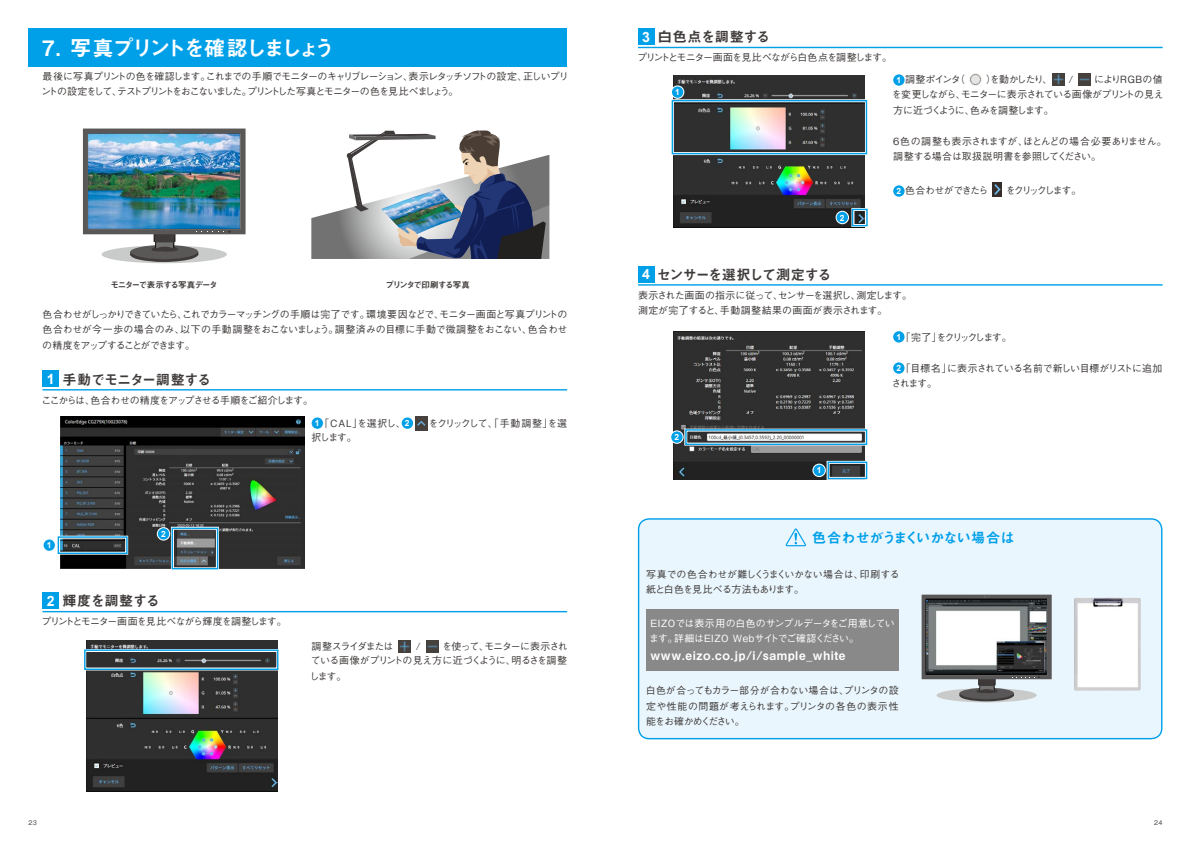
<style>
.page{position:relative;width:1191px;height:842px;background:#fff}
.page>*{position:absolute;margin:0;border:0;box-sizing:border-box;transform-origin:0 0}
.t1{font:21.3px "Midashi Go Pr 6 N MB31";letter-spacing:-.115em;color:#fff}
.t2{font:14.2px "Midashi Go Pr 6 N MB31";letter-spacing:-.045em;color:#3e3a39}
.t3{font:14.2px "Midashi Go Pr 6 N MB31";letter-spacing:-.015em;color:#00a0e9}
.t4{font:14.2px "Midashi Go Pr 6 N MB31";letter-spacing:-.065em;color:#3e3a39}
.t5{font:14.2px "Midashi Go Pr 6 N MB31";letter-spacing:-.015em;color:#3e3a39}
.t6{font:700 14.2px "Arial";color:#fff}
.t7{font:12px "Midashi Go Pr 6 N MB31";letter-spacing:.05em;color:#fff}
.t8{font:500 9.9px/15.6px "Gothic BBB Pr 6 N";letter-spacing:-.08em;color:#3e3a39;text-align:justify}
.t9{font:500 9.9px/15.6px "Gothic BBB Pr 6 N";letter-spacing:-.105em;color:#3e3a39}
.t10{font:500 9.9px/15.6px "Gothic BBB Pr 6 N";letter-spacing:-.055em;color:#3e3a39}
.t11{font:500 9.9px/15.6px "Gothic BBB Pr 6 N";letter-spacing:-.015em;color:#3e3a39}
.t12{font:500 9.9px/15.6px "Gothic BBB Pr 6 N";letter-spacing:-.015em;color:#fff}
.t13{font:500 9.9px/15.6px "Gothic BBB Pr 6 N";letter-spacing:-.04em;color:#3e3a39}
.t14{font:500 9.9px "Gothic BBB Pr 6 N";letter-spacing:-.1em;color:#3e3a39}
.t15{font:500 9.9px "Gothic BBB Pr 6 N";letter-spacing:-.12em;color:#3e3a39}
.t16{font:500 9.9px "Gothic BBB Pr 6 N";letter-spacing:-.135em;color:#3e3a39}
.t17{font:500 9.9px "Gothic BBB Pr 6 N";letter-spacing:-.19em;color:#3e3a39}
.t18{font:500 9.9px "Gothic BBB Pr 6 N";letter-spacing:-.06em;color:#3e3a39}
.t19{font:500 9.9px "Gothic BBB Pr 6 N";letter-spacing:-.195em;color:#3e3a39}
.t20{font:8.5px "Midashi Go Pr 6 N MB31";letter-spacing:-.115em;color:#3e3a39}
.t21{font:700 8.5px "Arial";color:#fff}
.t22{font:500 6.4px "Gothic BBB Pr 6 N";color:#3e3a39}
.s1{font-family:"Arial";font-weight:700;font-size:8.5px;color:#fff}
</style>
<div class="page">
<div style="left:638px;top:519px;width:523px;height:220px;background:#eaf6fd;border-radius:11px"></div>
<div style="left:638px;top:518px;width:524px;height:221px;border:1px solid #00a0e9;border-radius:11px"></div>
<svg style="left:785px;top:528px;width:21px;height:18px"></svg>
<div style="left:646px;top:609px;width:252px;height:61px;background:#898989"></div>
<img style="left:1074px;top:598px;width:66px;height:93px">
<svg style="left:936px;top:688px;width:100px;height:14px"></svg>
<div style="left:921px;top:595px;width:130px;height:84px;background:#595757"></div>
<svg style="left:925px;top:596px;width:122px;height:105px"></svg>
<img style="left:925px;top:599px;width:122px;height:74px">
<div style="left:28px;top:28px;width:539px;height:39px;background:#00a0e9"></div>
<div style="left:83px;top:129px;width:162px;height:105px;background:#5a5757"></div>
<svg style="left:88px;top:130px;width:152px;height:132px"></svg>
<img style="left:88px;top:134px;width:152px;height:95px">
<svg style="left:311px;top:130px;width:238px;height:129px"></svg>
<hr style="left:43px;top:389px;width:524px;height:1px;background:#00a0e9">
<div style="left:312px;top:417px;width:11px;height:12px;background:#00a0e9;border-radius:50%"></div>
<div style="left:402px;top:417px;width:11px;height:12px;background:#00a0e9;border-radius:50%"></div>
<img style="left:416px;top:417px;width:11px;height:14px">
<hr style="left:43px;top:611px;width:524px;height:1px;background:#00a0e9">
<svg style="left:398px;top:640px;width:12px;height:12px"></svg>
<svg style="left:426px;top:640px;width:12px;height:12px"></svg>
<img style="left:60px;top:417px;width:244px;height:152px">
<div style="left:172px;top:528px;width:46px;height:41px;border:1px solid #00a0e9"></div>
<img style="left:87px;top:640px;width:190px;height:151px">
<div style="left:83px;top:649px;width:196px;height:21px;border:3px solid #fff"></div>
<div style="left:84px;top:649px;width:194px;height:21px;border:1px solid #00a0e9"></div>
<hr style="left:638px;top:47px;width:524px;height:1px;background:#00a0e9">
<div style="left:893px;top:74px;width:11px;height:12px;background:#00a0e9;border-radius:50%"></div>
<svg style="left:969px;top:74px;width:12px;height:12px"></svg>
<svg style="left:1052px;top:74px;width:12px;height:12px"></svg>
<svg style="left:1078px;top:74px;width:12px;height:12px"></svg>
<div style="left:893px;top:185px;width:11px;height:12px;background:#00a0e9;border-radius:50%"></div>
<img style="left:992px;top:183px;width:10px;height:14px">
<img style="left:674px;top:76px;width:191px;height:151px">
<div style="left:671px;top:100px;width:196px;height:54px;border:1px solid #00a0e9"></div>
<svg style="left:835px;top:211px;width:14px;height:13px"></svg>
<div style="left:836px;top:212px;width:12px;height:11px;background:#00a0e9;border-radius:50%"></div>
<div style="left:852px;top:209px;width:15px;height:17px;border:1px solid #00a0e9"></div>
<svg style="left:671px;top:85px;width:13px;height:14px"></svg>
<div style="left:672px;top:86px;width:11px;height:12px;background:#00a0e9;border-radius:50%"></div>
<div style="left:43px;top:371px;width:16px;height:16px;background:#00a0e9"></div>
<div style="left:43px;top:592px;width:16px;height:17px;background:#00a0e9"></div>
<div style="left:638px;top:28px;width:16px;height:17px;background:#00a0e9"></div>
<hr style="left:638px;top:284px;width:524px;height:2px;background:#00a0e9">
<div style="left:638px;top:266px;width:16px;height:16px;background:#00a0e9"></div>
<div style="left:893px;top:331px;width:11px;height:12px;background:#00a0e9;border-radius:50%"></div>
<div style="left:893px;top:362px;width:11px;height:12px;background:#00a0e9;border-radius:50%"></div>
<img style="left:674px;top:331px;width:190px;height:148px">
<div style="left:685px;top:429px;width:182px;height:16px;border:1px solid #00a0e9"></div>
<svg style="left:670px;top:430px;width:13px;height:14px"></svg>
<div style="left:671px;top:431px;width:11px;height:12px;background:#00a0e9;border-radius:50%"></div>
<div style="left:827px;top:462px;width:40px;height:17px;border:1px solid #00a0e9"></div>
<svg style="left:812px;top:464px;width:14px;height:13px"></svg>
<div style="left:813px;top:465px;width:12px;height:11px;background:#00a0e9;border-radius:50%"></div>
<svg style="left:43px;top:538px;width:13px;height:14px"></svg>
<div style="left:44px;top:539px;width:11px;height:12px;background:#00a0e9;border-radius:50%"></div>
<div style="left:58px;top:536px;width:70px;height:18px;border:1px solid #00a0e9"></div>
<svg style="left:157px;top:527px;width:13px;height:14px"></svg>
<div style="left:158px;top:528px;width:11px;height:11px;background:#00a0e9;border-radius:50%"></div>
<h1 class="t1" style="left:43px;top:30px;width:294px">7. 写真プリントを確認しましょう</h1>
<p class="t9" style="left:41px;top:67px;width:529px">最後に写真プリントの色を確認します。これまでの手順でモニターのキャリブレーション、表示レタッチソフトの設定、正しいプリントの設定をして、テストプリントをおこないました。プリントした写真とモニターの色を見比べましょう。</p>
<p class="t20" style="left:110px;top:278px;width:109px">モニターで表示する写真データ</p>
<p class="t20" style="left:385px;top:278px;width:86px">プリンタで印刷する写真</p>
<p class="t8" style="left:42px;top:306px;width:527px">色合わせがしっかりできていたら、これでカラーマッチングの手順は完了です。環境要因などで、モニター画面と写真プリントの色合わせが今一歩の場合のみ、以下の手動調整をおこないましょう。調整済みの目標に手動で微調整をおこない、色合わせの精度をアップすることができます。</p>
<h2 class="t6" style="left:47px;top:369px;width:9px">1</h2>
<h2 class="t2" style="left:62px;top:368px;width:151px">手動でモニター調整する</h2>
<p class="t9" style="left:42px;top:391px;width:273px">ここからは、色合わせの精度をアップさせる手順をご紹介します。</p>
<p class="t8" style="left:315px;top:414px;width:96px"><span class="s1">1</span>「CAL」を選択し、<span class="s1">2</span></p>
<p class="t15" style="left:428px;top:415px;width:140px">をクリックして、「手動調整」を選</p>
<p class="t8" style="left:312px;top:429px;width:47px">択します。</p>
<p class="t21" style="left:47px;top:539px;width:6px">1</p>
<p class="t21" style="left:161px;top:528px;width:6px">2</p>
<h2 class="t6" style="left:47px;top:591px;width:9px">2</h2>
<h2 class="t2" style="left:62px;top:590px;width:99px">輝度を調整する</h2>
<p class="t8" style="left:42px;top:613px;width:247px">プリントとモニター画面を見比べながら輝度を調整します。</p>
<p class="t10" style="left:311px;top:638px;width:258px;line-height:14.6px;text-align:right">を使って、モニターに表示され<br>ている画像がプリントの見え方に近づくように、明るさを調整</p>
<p class="t8" style="left:309px;top:668px;width:38px">します。</p>
<p class="t15" style="left:312px;top:638px;width:83px">調整スライダまたは</p>
<p class="t8" style="left:416px;top:638px;width:6px">/</p>
<h2 class="t6" style="left:642px;top:27px;width:9px">3</h2>
<h2 class="t5" style="left:658px;top:26px;width:114px">白色点を調整する</h2>
<p class="t14" style="left:637px;top:50px;width:256px">プリントとモニター画面を見比べながら白色点を調整します。</p>
<p class="t21" style="left:675px;top:86px;width:6px">1</p>
<p class="t8" style="left:896px;top:71px;width:70px"><span class="s1">1</span> 調整ポインタ（</p>
<p class="t8" style="left:986px;top:71px;width:68px">）を動かしたり、</p>
<p class="t8" style="left:1068px;top:71px;width:6px">/</p>
<p class="t8" style="left:891px;top:72px;width:273px;line-height:14.6px;text-align:right">によりRGBの値<br>を変更しながら、モニターに表示されている画像がプリントの見え</p>
<p class="t16" style="left:893px;top:102px;width:162px">方に近づくように、色みを調整します。</p>
<p class="t13" style="left:893px;top:133px;width:275px">6色の調整も表示されますが、ほとんどの場合必要ありません。調整する場合は取扱説明書を参照してください。</p>
<p class="t18" style="left:896px;top:182px;width:93px"><span class="s1">2</span> 色合わせができたら</p>
<p class="t19" style="left:1005px;top:182px;width:77px">をクリックします。</p>
<p class="t21" style="left:840px;top:212px;width:6px">2</p>
<h2 class="t4" style="left:657px;top:263px;width:176px">センサーを選択して測定する</h2>
<p class="t11" style="left:638px;top:286px;width:275px">表示された画面の指示に従って、センサーを選択し、測定します。測定が完了すると、手動調整結果の画面が表示されます。</p>
<h2 class="t6" style="left:642px;top:264px;width:9px">4</h2>
<p class="t21" style="left:674px;top:431px;width:6px">2</p>
<p class="t21" style="left:816px;top:464px;width:6px">1</p>
<p class="t17" style="left:896px;top:329px;width:117px"><span class="s1">1</span>「完了」をクリックします。</p>
<p class="t8" style="left:891px;top:360px;width:272px;line-height:14.9px;text-indent:5px"><span class="s1">2</span>「目標名」に表示されている名前で新しい目標がリストに追加されます。</p>
<h2 class="t3" style="left:812px;top:526px;width:204px">色合わせがうまくいかない場合は</h2>
<p class="t10" style="left:646px;top:566px;width:255px">写真での色合わせが難しくうまくいかない場合は、印刷する紙と白色を見比べる方法もあります。</p>
<p class="t12" style="left:649px;top:615px;width:247px">EIZOでは表示用の白色のサンプルデータをご用意しています。詳細はEIZO Webサイトでご確認ください。</p>
<p class="t7" style="left:650px;top:646px;width:196px">www.eizo.co.jp/i/sample_white</p>
<p class="t8" style="left:646px;top:682px;width:254px">白色が合ってもカラー部分が合わない場合は、プリンタの設定や性能の問題が考えられます。プリンタの各色の表示性能をお確かめください。</p>
<p class="t22" style="left:28px;top:817px;width:10px">23</p>
<p class="t22" style="left:1154px;top:817px;width:10px">24</p>
</div>
